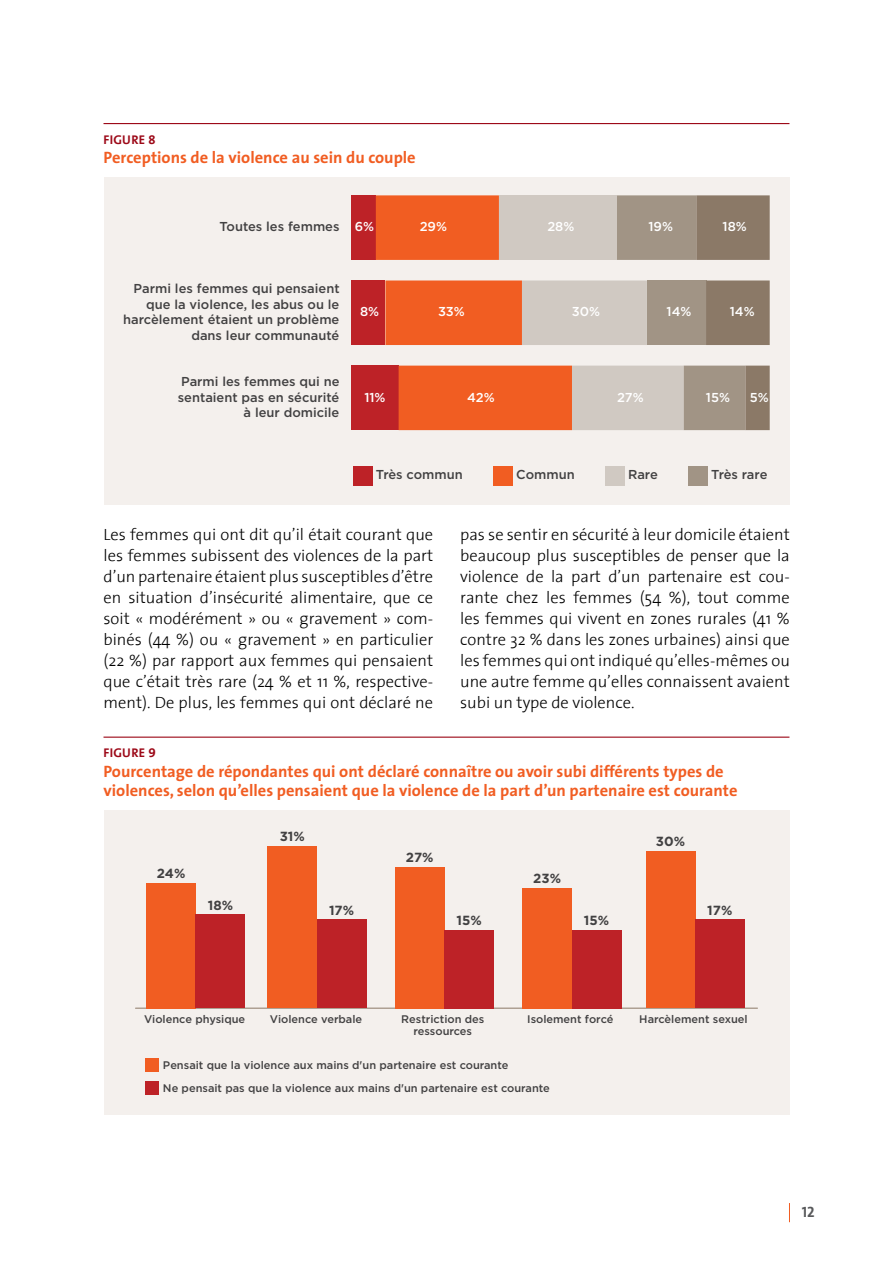
<style>
.page{position:relative;width:893px;height:1263px;background:#fff}
.page>*{position:absolute;margin:0;border:0;box-sizing:border-box;transform-origin:0 0}
.t1{font:300 16.5px/21px "The Sans";color:#000;text-align:justify}
.t2{font:700 16.5px/19.5px "The Sans";color:#f15d22}
.t3{font:15px "The Sans Bold Caps";color:#58595b}
.t4{font:700 13.2px "Gotham";color:#424142}
.t5{font:500 12.9px/15.5px "Gotham";color:#424142;text-align:right}
.t6{font:500 12.9px "Gotham";color:#fff}
.t7{font:500 12.9px "Gotham";letter-spacing:-.02em;color:#424142}
.t8{font:12.75px "The Sans Bold Caps";letter-spacing:.02em;color:#9c0817}
.t9{font:500 10.95px/12.1px "Gotham";color:#424142;text-align:center}
.s1{color:#fff}
</style>
<div class="page">
<svg style="left:789px;top:1203px;width:1px;height:19px"></svg>
<div style="left:104px;top:177px;width:685px;height:327px;background:#f4f0ed"></div>
<hr style="left:104px;top:123px;width:685px;height:1px;background:#9c0817">
<div style="left:353px;top:466px;width:20px;height:20px;background:#bd2227"></div>
<div style="left:493px;top:466px;width:20px;height:20px;background:#f15d22"></div>
<div style="left:605px;top:466px;width:20px;height:20px;background:#d0c9c2"></div>
<div style="left:688px;top:466px;width:20px;height:20px;background:#a19485"></div>
<div style="left:351px;top:366px;width:48px;height:64px;background:#bd2227"></div>
<svg style="left:399px;top:366px;width:371px;height:64px;background:#d38867"></svg>
<div style="left:351px;top:280px;width:34px;height:65px;background:#bd2227"></div>
<svg style="left:385px;top:280px;width:262px;height:65px;background:#e1916f"></svg>
<div style="left:647px;top:280px;width:59px;height:65px;background:#a19485"></div>
<div style="left:706px;top:280px;width:64px;height:65px;background:#8b7967"></div>
<div style="left:351px;top:195px;width:25px;height:65px;background:#bd2227"></div>
<div style="left:376px;top:195px;width:123px;height:65px;background:#f15d22"></div>
<div style="left:499px;top:195px;width:117px;height:65px;background:#d0c9c2"></div>
<svg style="left:616px;top:195px;width:154px;height:65px;background:#988878"></svg>
<div style="left:104px;top:810px;width:685px;height:304px;background:#f4f0ed"></div>
<hr style="left:104px;top:737px;width:685px;height:1px;background:#9c0817">
<hr style="left:135px;top:1008px;width:622px;height:1px;background:#8b7967">
<div style="left:646px;top:851px;width:49px;height:157px;background:#f15d22"></div>
<div style="left:695px;top:919px;width:49px;height:89px;background:#bd2227"></div>
<div style="left:523px;top:888px;width:49px;height:120px;background:#f15d22"></div>
<div style="left:572px;top:930px;width:49px;height:78px;background:#bd2227"></div>
<div style="left:395px;top:867px;width:49px;height:141px;background:#f15d22"></div>
<div style="left:444px;top:930px;width:50px;height:78px;background:#bd2227"></div>
<div style="left:268px;top:846px;width:49px;height:162px;background:#f15d22"></div>
<div style="left:317px;top:919px;width:49px;height:89px;background:#bd2227"></div>
<div style="left:146px;top:883px;width:50px;height:125px;background:#f15d22"></div>
<div style="left:196px;top:914px;width:49px;height:94px;background:#bd2227"></div>
<div style="left:145px;top:1058px;width:14px;height:14px;background:#f15d22"></div>
<div style="left:145px;top:1081px;width:14px;height:14px;background:#bd2227"></div>
<p class="t8" style="left:104px;top:129px;width:54px">FIGURE 8</p>
<p class="t2" style="left:104px;top:147px;width:314px">Perceptions de la violence au sein du couple</p>
<p class="t5" style="left:220px;top:219px;width:156px">Toutes les femmes <span class="s1">6%</span></p>
<p class="t6" style="left:420px;top:218px;width:29px">29%</p>
<p class="t6" style="left:547px;top:218px;width:29px">28%</p>
<p class="t6" style="left:648px;top:218px;width:26px">19%</p>
<p class="t6" style="left:723px;top:218px;width:26px">18%</p>
<p class="t5" style="left:123px;top:281px;width:218px">Parmi les femmes qui pensaient que la violence, les abus ou le harcèlement étaient un problème dans leur communauté</p>
<p class="t5" style="left:178px;top:374px;width:163px">Parmi les femmes qui ne sentaient pas en sécurité à leur domicile</p>
<p class="t6" style="left:360px;top:303px;width:21px">8%</p>
<p class="t6" style="left:438px;top:303px;width:28px">33%</p>
<p class="t6" style="left:572px;top:303px;width:30px">30%</p>
<p class="t6" style="left:667px;top:303px;width:26px">14%</p>
<p class="t6" style="left:730px;top:303px;width:26px">14%</p>
<p class="t6" style="left:364px;top:389px;width:23px">11%</p>
<p class="t6" style="left:467px;top:389px;width:29px">42%</p>
<p class="t6" style="left:617px;top:389px;width:28px">27%</p>
<p class="t6" style="left:706px;top:389px;width:26px">15%</p>
<p class="t6" style="left:750px;top:389px;width:20px">5%</p>
<p class="t5" style="left:376px;top:467px;width:88px">Très commun</p>
<p class="t5" style="left:516px;top:467px;width:60px">Commun</p>
<p class="t5" style="left:628px;top:467px;width:31px">Rare</p>
<p class="t7" style="left:711px;top:466px;width:58px">Très rare</p>
<p class="t1" style="left:104px;top:523px;width:331px">Les femmes qui ont dit qu’il était courant que les femmes subissent des violences de la part d’un partenaire étaient plus susceptibles d’être en situation d’insécurité alimentaire, que ce soit « modérément » ou « gravement » com&shy;binés (44 %) ou « gravement » en particulier (22 %) par rapport aux femmes qui pensaient que c’était très rare (24 % et 11 %, respective&shy;ment). De plus, les femmes qui ont déclaré ne</p>
<p class="t1" style="left:460px;top:523px;width:331px">pas se sentir en sécurité à leur domicile étaient beaucoup plus susceptibles de penser que la violence de la part d’un partenaire est cou&shy;rante chez les femmes (54 %), tout comme les femmes qui vivent en zones rurales (41 % contre 32 % dans les zones urbaines) ainsi que les femmes qui ont indiqué qu’elles-mêmes ou une autre femme qu’elles connaissent avaient subi un type de violence.</p>
<p class="t8" style="left:104px;top:742px;width:54px">FIGURE 9</p>
<p class="t2" style="left:104px;top:761px;width:635px">Pourcentage de répondantes qui ont déclaré connaître ou avoir subi différents types de violences, selon qu’elles pensaient que la violence de la part d’un partenaire est courante</p>
<p class="t4" style="left:157px;top:866px;width:30px">24%</p>
<p class="t4" style="left:208px;top:898px;width:27px">18%</p>
<p class="t4" style="left:280px;top:828px;width:27px">31%</p>
<p class="t4" style="left:329px;top:902px;width:27px">17%</p>
<p class="t4" style="left:406px;top:849px;width:29px">27%</p>
<p class="t4" style="left:456px;top:912px;width:27px">15%</p>
<p class="t4" style="left:533px;top:870px;width:29px">23%</p>
<p class="t4" style="left:584px;top:912px;width:27px">15%</p>
<p class="t4" style="left:656px;top:834px;width:31px">30%</p>
<p class="t4" style="left:707px;top:902px;width:27px">17%</p>
<p class="t9" style="left:144px;top:1012px;width:103px">Violence physique</p>
<p class="t9" style="left:270px;top:1012px;width:94px">Violence verbale</p>
<p class="t9" style="left:401px;top:1012px;width:85px">Restriction des ressources</p>
<p class="t9" style="left:527px;top:1012px;width:88px">Isolement forcé</p>
<p class="t9" style="left:639px;top:1012px;width:110px">Harcèlement sexuel</p>
<p class="t9" style="left:163px;top:1053px;width:388px;line-height:23.2px;text-align:left">Pensait que la violence aux mains d'un partenaire est courante<br>Ne pensait pas que la violence aux mains d'un partenaire est courante</p>
<p class="t3" style="left:802px;top:1199px;width:14px">12</p>
</div>
